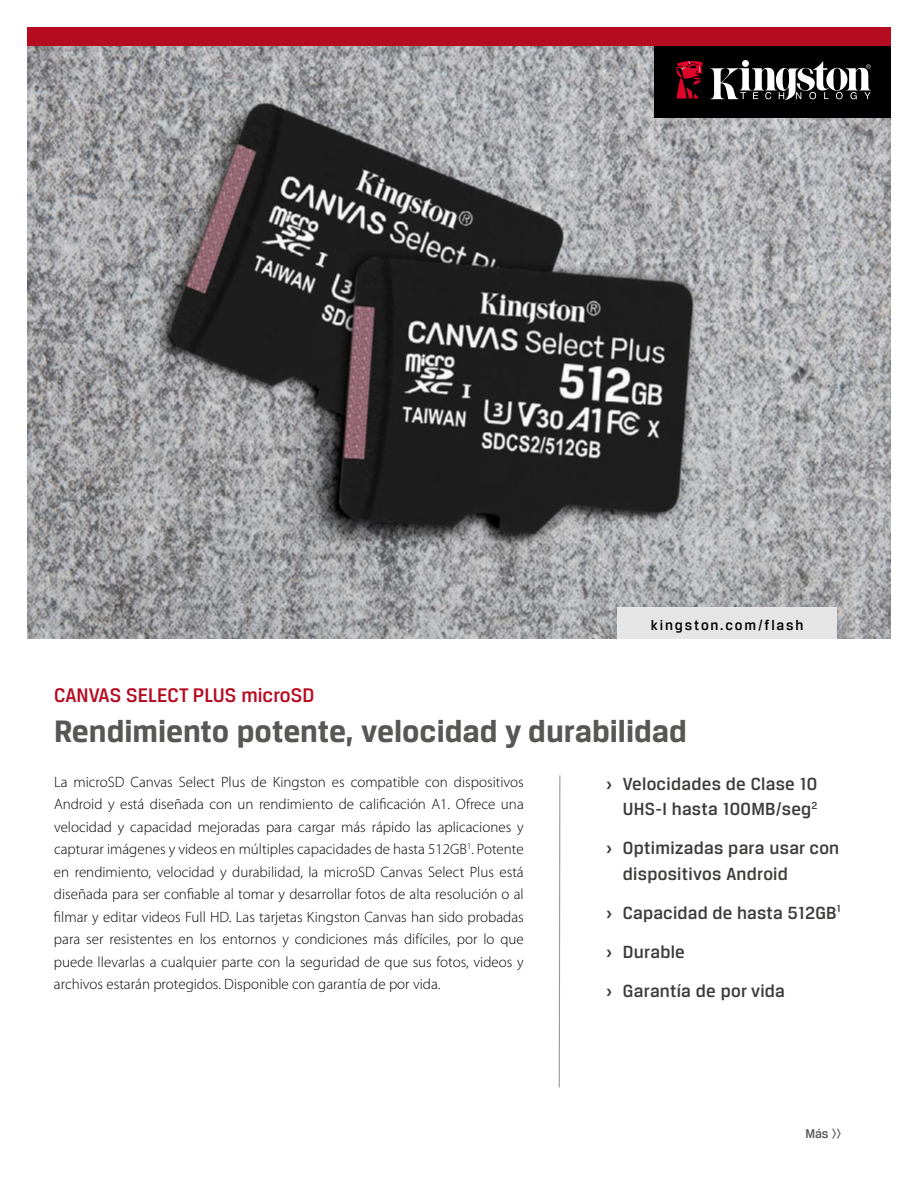
<style>
.page{position:relative;width:918px;height:1188px;background:#fff}
.page>*{position:absolute;margin:0;border:0;box-sizing:border-box;transform-origin:0 0}
.t1{font:700 33px "Breuer Text";color:#575756}
.t2{font:500 21px "Breuer Text";color:#b60c22}
.t3{font:500 18.75px/25.5px "Breuer Text";letter-spacing:.015em;color:#3c3c3b}
.t4{font:300 15px/22.5px "Myriad Pro";color:#000;text-align:justify}
.t5{font:500 15px "Breuer Text";letter-spacing:.12em;color:#000}
.t6{font:500 13.5px "Breuer Text";color:#575756}
.s1{font-weight:700}
</style>
<div class="page">
<img style="left:27px;top:46px;width:864px;height:593px">
<div style="left:617px;top:607px;width:220px;height:32px;background:#e5e5e5"></div>
<div style="left:27px;top:27px;width:864px;height:19px;background:#b60c22"></div>
<div style="left:655px;top:46px;width:236px;height:71px;background:#000"></div>
<svg style="left:710px;top:61px;width:161px;height:39px"></svg>
<svg style="left:676px;top:61px;width:28px;height:38px"></svg>
<svg style="left:558px;top:775px;width:3px;height:313px"></svg>
<h2 class="t2" style="left:54px;top:684px;width:262px">CANVAS SELECT PLUS microSD</h2>
<p class="t5" style="left:651px;top:616px;width:154px">kingston.com/flash</p>
<h1 class="t1" style="left:54px;top:712px;width:635px">Rendimiento potente, velocidad y durabilidad</h1>
<p class="t4" style="left:54px;top:770px;width:471px">La microSD Canvas Select Plus de Kingston es compatible con dispositivos Android y está diseñada con un rendimiento de calificación A1. Ofrece una velocidad y capacidad mejoradas para cargar más rápido las aplicaciones y capturar imágenes y videos en múltiples capacidades de hasta 512GB<sup>1</sup>. Potente en rendimiento, velocidad y durabilidad, la microSD Canvas Select Plus está diseñada para ser confiable al tomar y desarrollar fotos de alta resolución o al filmar y editar videos Full HD. Las tarjetas Kingston Canvas han sido probadas para ser resistentes en los entornos y condiciones más difíciles, por lo que puede llevarlas a cualquier parte con la seguridad de que sus fotos, videos y archivos estarán protegidos. Disponible con garantía de por vida.</p>
<p class="t3" style="left:606px;top:770px;width:213px;text-align:right"><span class="s1">›</span> Velocidades de Clase 10<br>UHS-I hasta 100MB/seg<sup>2</sup></p>
<p class="t3" style="left:623px;top:835px;width:218px;text-indent:-17px"><span class="s1">›</span> Optimizadas para usar con dispositivos Android</p>
<p class="t3" style="left:606px;top:893px;width:236px;line-height:39px"><span class="s1">›</span> Capacidad de hasta 512GB<sup>1 </sup><span class="s1">›</span> Durable<br><span class="s1">›</span> Garantía de por vida</p>
<p class="t6" style="left:805px;top:1126px;width:37px">Más &gt;&gt;</p>
</div>
